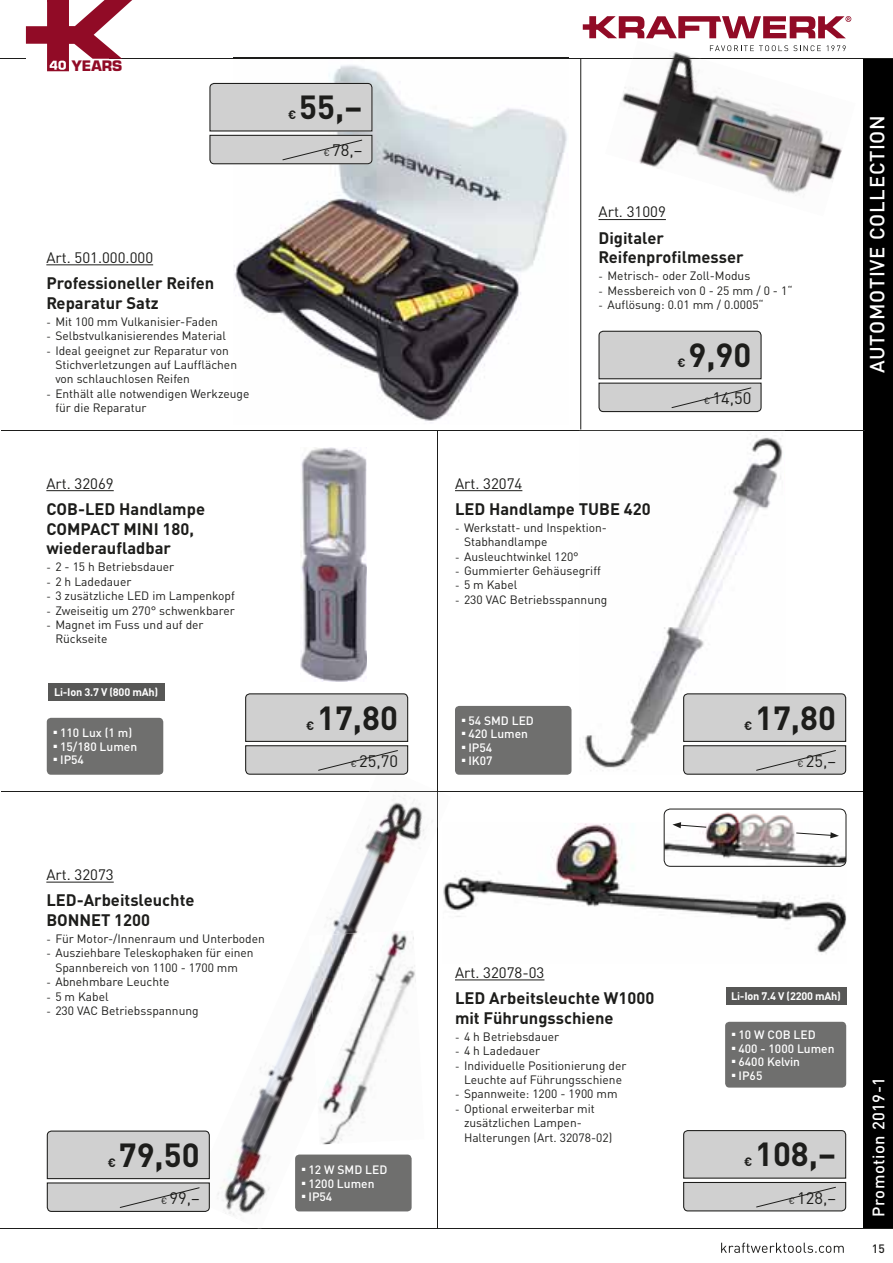
<style>
.page{position:relative;width:893px;height:1263px;background:#fff}
.page>*{position:absolute;margin:0;border:0;box-sizing:border-box;transform-origin:0 0}
.t1{font:700 33px "DIN Pro";color:#1d1d1b}
.t2{font:500 20.25px "DIN Pro";letter-spacing:.035em;color:#fff}
.t3{font:700 16.5px/19.8px "DIN Pro";color:#1d1d1b}
.t4{font:16.5px "DIN Pro";color:#1d1d1b}
.t5{font:500 16.5px "DIN Pro";letter-spacing:.03em;color:#fff}
.t6{font:15px "DIN Pro";color:#1d1d1b}
.t7{font:700 14.1px "Eurostile";color:#910b26}
.t8{font:12px/14.4px "DIN Pro";color:#1d1d1b}
.t9{font:500 12px "DIN Pro";color:#fff}
.t10{font:700 12px "DIN Pro";color:#1d1d1b}
.t11{font:500 12px "DIN Pro";color:#1d1d1b}
.t12{font:700 10.95px "DIN Pro";letter-spacing:-.02em;color:#fff}
.s1{font-size:10.5px}
.s2{font-size:9px}
</style>
<div class="page">
<div style="left:863px;top:58px;width:30px;height:1171px;background:#000"></div>
<hr style="left:0;top:1228px;width:893px;height:1px;background:#1d1d1b">
<svg style="left:721px;top:1243px;width:123px;height:10px"></svg>
<svg style="left:583px;top:16px;width:268px;height:22px"></svg>
<hr style="left:0;top:58px;width:893px;height:1px;background:#1d1d1b">
<svg style="left:26px;top:0;width:106px;height:71px"></svg>
<hr style="left:1px;top:430px;width:864px;height:1px;background:#1d1d1b">
<hr style="left:1px;top:791px;width:862px;height:1px;background:#1d1d1b">
<hr style="left:437px;top:430px;width:1px;height:799px;background:#1d1d1b">
<hr style="left:580px;top:58px;width:1px;height:371px;background:#1d1d1b">
<div style="left:47px;top:718px;width:116px;height:57px;background:#6f6f6e;border-radius:4px"></div>
<div style="left:455px;top:706px;width:116px;height:69px;background:#6f6f6e;border-radius:4px"></div>
<div style="left:725px;top:1022px;width:121px;height:65px;background:#6f6f6e;border-radius:4px"></div>
<img style="left:451px;top:823px;width:395px;height:131px">
<img style="left:621px;top:45px;width:225px;height:149px">
<img style="left:632px;top:58px;width:69px;height:1px">
<img style="left:300px;top:448px;width:67px;height:233px">
<div style="left:726px;top:987px;width:120px;height:17px;background:#575756"></div>
<div style="left:48px;top:683px;width:117px;height:18px;background:#575756"></div>
<img style="left:664px;top:811px;width:182px;height:55px">
<div style="left:664px;top:809px;width:182px;height:57px;border:1px solid #1d1d1b;border-radius:6px"></div>
<svg style="left:672px;top:822px;width:35px;height:6px"></svg>
<svg style="left:796px;top:832px;width:43px;height:6px"></svg>
<img style="left:217px;top:798px;width:234px;height:431px">
<img style="left:309px;top:931px;width:83px;height:170px">
<img style="left:369px;top:791px;width:70px;height:1px">
<img style="left:437px;top:792px;width:1px;height:37px">
<img style="left:234px;top:65px;width:333px;height:356px">
<img style="left:580px;top:436px;width:203px;height:335px">
<hr style="left:455px;top:979px;width:89px;height:1px;background:#1d1d1b">
<svg style="left:598px;top:330px;width:164px;height:83px;background:#c6c6c6"></svg>
<svg style="left:683px;top:693px;width:164px;height:82px;background:#c5c5c5"></svg>
<svg style="left:683px;top:1130px;width:164px;height:82px;background:#c6c6c5"></svg>
<hr style="left:598px;top:219px;width:68px;height:1px;background:#1d1d1b">
<hr style="left:46px;top:264px;width:107px;height:1px;background:#1d1d1b">
<hr style="left:46px;top:490px;width:68px;height:1px;background:#1d1d1b">
<hr style="left:455px;top:490px;width:67px;height:1px;background:#1d1d1b">
<hr style="left:46px;top:882px;width:68px;height:1px;background:#1d1d1b">
<svg style="left:209px;top:82px;width:164px;height:83px;background:#c5c6c5"></svg>
<svg style="left:245px;top:693px;width:164px;height:82px;background:#c5c5c5"></svg>
<svg style="left:46px;top:1130px;width:164px;height:82px;background:#c6c6c5"></svg>
<p class="t7" style="left:72px;top:61px;width:52px">YEARS</p>
<p class="t6" style="left:46px;top:252px;width:108px">Art. 501.000.000</p>
<h3 class="t3" style="left:46px;top:275px;width:170px">Professioneller Reifen<br>Reparatur Satz</h3>
<p class="t8" style="left:46px;top:316px;width:173px"><span class="s1">-</span> Mit 100 mm Vulkanisier-Faden</p>
<p class="t8" style="left:46px;top:330px;width:181px"><span class="s1">-</span> Selbstvulkanisierendes Material</p>
<p class="t8" style="left:55px;top:344px;width:183px;text-indent:-9px"><span class="s1">-</span> Ideal geeignet zur Reparatur von<br>Stichverletzungen auf Laufflächen von schlauchlosen Reifen</p>
<p class="t8" style="left:55px;top:388px;width:196px;text-indent:-9px"><span class="s1">-</span> Enthält alle notwendigen Werkzeuge für die Reparatur</p>
<p class="t6" style="left:46px;top:478px;width:69px">Art. 32069</p>
<h3 class="t3" style="left:46px;top:501px;width:160px">COB-LED Handlampe<br>COMPACT MINI 180, wiederaufladbar</h3>
<p class="t8" style="left:46px;top:561px;width:129px"><span class="s1">-</span> 2 - 15 h Betriebsdauer</p>
<p class="t8" style="left:46px;top:576px;width:87px"><span class="s1">-</span> 2 h Ladedauer</p>
<p class="t8" style="left:46px;top:590px;width:190px"><span class="s1">-</span> 3 zusätzliche LED im Lampenkopf</p>
<p class="t8" style="left:46px;top:604px;width:190px"><span class="s1">-</span> Zweiseitig um 270° schwenkbarer</p>
<p class="t8" style="left:55px;top:619px;width:150px;text-indent:-9px"><span class="s1">-</span> Magnet im Fuss und auf der<br>Rückseite</p>
<p class="t12" style="left:54px;top:688px;width:106px">Li-Ion 3.7 V (800 mAh)</p>
<p class="t9" style="left:53px;top:726px;width:81px"><sup>■</sup> 110 Lux (1 m)</p>
<p class="t9" style="left:53px;top:740px;width:85px"><sup>■</sup> 15/180 Lumen</p>
<p class="t9" style="left:53px;top:753px;width:32px"><sup>■</sup> IP54</p>
<h1 class="t1" style="left:299px;top:96px;width:64px">55,−</h1>
<p class="t10" style="left:288px;top:111px;width:10px">€</p>
<h3 class="t4" style="left:324px;top:145px;width:40px"><span class="s2">€</span> 78,−</h3>
<h1 class="t1" style="left:317px;top:706px;width:82px">17,80</h1>
<p class="t10" style="left:306px;top:721px;width:10px">€</p>
<h3 class="t4" style="left:351px;top:755px;width:49px"><span class="s2">€</span> 25,70</h3>
<p class="t6" style="left:46px;top:869px;width:69px">Art. 32073</p>
<h3 class="t3" style="left:46px;top:892px;width:150px">LED-Arbeitsleuchte<br>BONNET 1200</h3>
<p class="t8" style="left:46px;top:933px;width:220px"><span class="s1">-</span> Für Motor-/Innenraum und Unterboden</p>
<p class="t8" style="left:46px;top:947px;width:209px;text-align:center"><span class="s1">-</span> Ausziehbare Teleskophaken für einen<br>Spannbereich von 1100 - 1700 mm</p>
<p class="t8" style="left:46px;top:976px;width:125px"><span class="s1">-</span> Abnehmbare Leuchte</p>
<p class="t8" style="left:46px;top:990px;width:64px"><span class="s1">-</span> 5 m Kabel</p>
<p class="t8" style="left:46px;top:1005px;width:154px"><span class="s1">-</span> 230 VAC Betriebsspannung</p>
<h1 class="t1" style="left:119px;top:1143px;width:82px">79,50</h1>
<p class="t10" style="left:108px;top:1158px;width:10px">€</p>
<h3 class="t4" style="left:161px;top:1192px;width:40px"><span class="s2">€</span> 99,−</h3>
<p class="t9" style="left:301px;top:1163px;width:87px"><sup>■</sup> 12 W SMD LED</p>
<p class="t9" style="left:301px;top:1176px;width:75px"><sup>■</sup> 1200 Lumen</p>
<p class="t9" style="left:301px;top:1190px;width:32px"><sup>■</sup> IP54</p>
<p class="t6" style="left:598px;top:207px;width:69px">Art. 31009</p>
<h3 class="t3" style="left:598px;top:230px;width:147px">Digitaler<br>Reifenprofilmesser</h3>
<p class="t8" style="left:598px;top:270px;width:153px"><span class="s1">-</span> Metrisch- oder Zoll-Modus</p>
<p class="t8" style="left:598px;top:285px;width:196px"><span class="s1">-</span> Messbereich von 0 - 25 mm / 0 - 1“</p>
<p class="t8" style="left:598px;top:299px;width:167px"><span class="s1">-</span> Auflösung: 0.01 mm / 0.0005“</p>
<h1 class="t1" style="left:688px;top:344px;width:64px">9,90</h1>
<p class="t10" style="left:677px;top:359px;width:10px">€</p>
<p class="t6" style="left:455px;top:478px;width:69px">Art. 32074</p>
<h3 class="t3" style="left:455px;top:501px;width:197px">LED Handlampe TUBE 420</h3>
<p class="t8" style="left:464px;top:522px;width:145px;text-indent:-9px"><span class="s1">-</span> Werkstatt- und Inspektion-<br>Stabhandlampe</p>
<p class="t8" style="left:455px;top:550px;width:125px"><span class="s1">-</span> Ausleuchtwinkel 120°</p>
<p class="t8" style="left:455px;top:565px;width:147px"><span class="s1">-</span> Gummierter Gehäusegriff</p>
<p class="t8" style="left:455px;top:579px;width:64px"><span class="s1">-</span> 5 m Kabel</p>
<p class="t8" style="left:455px;top:594px;width:154px"><span class="s1">-</span> 230 VAC Betriebsspannung</p>
<h3 class="t4" style="left:704px;top:392px;width:49px"><span class="s2">€</span> 14,50</h3>
<h2 class="t2" style="left:866px;top:373px;width:260px;rotate:-90deg">AUTOMOTIVE COLLECTION</h2>
<p class="t9" style="left:461px;top:713px;width:74px"><sup>■</sup> 54 SMD LED</p>
<p class="t9" style="left:461px;top:727px;width:68px"><sup>■</sup> 420 Lumen</p>
<p class="t9" style="left:461px;top:740px;width:32px"><sup>■</sup> IP54</p>
<p class="t9" style="left:461px;top:754px;width:33px"><sup>■</sup> IK07</p>
<h1 class="t1" style="left:755px;top:706px;width:82px">17,80</h1>
<p class="t10" style="left:744px;top:721px;width:10px">€</p>
<h3 class="t4" style="left:797px;top:755px;width:40px"><span class="s2">€</span> 25,−</h3>
<p class="t6" style="left:455px;top:967px;width:91px">Art. 32078-03</p>
<h3 class="t3" style="left:455px;top:990px;width:201px">LED Arbeitsleuchte W1000 mit Führungsschiene</h3>
<p class="t8" style="left:455px;top:1031px;width:106px"><span class="s1">-</span> 4 h Betriebsdauer</p>
<p class="t8" style="left:455px;top:1045px;width:87px"><span class="s1">-</span> 4 h Ladedauer</p>
<p class="t8" style="left:455px;top:1059px;width:173px;text-align:center"><span class="s1">-</span> Individuelle Positionierung der<br>Leuchte auf Führungsschiene</p>
<p class="t8" style="left:455px;top:1088px;width:164px"><span class="s1">-</span> Spannweite: 1200 - 1900 mm</p>
<p class="t8" style="left:464px;top:1103px;width:150px;text-indent:-9px"><span class="s1">-</span> Optional erweiterbar mit zusätzlichen Lampen-<br>Halterungen (Art. 32078-02)</p>
<p class="t12" style="left:731px;top:992px;width:111px">Li-Ion 7.4 V (2200 mAh)</p>
<p class="t9" style="left:731px;top:1028px;width:86px"><sup>■</sup> 10 W COB LED</p>
<p class="t9" style="left:731px;top:1041px;width:105px"><sup>■</sup> 400 - 1000 Lumen</p>
<p class="t9" style="left:731px;top:1055px;width:70px"><sup>■</sup> 6400 Kelvin</p>
<p class="t9" style="left:731px;top:1068px;width:32px"><sup>■</sup> IP65</p>
<h1 class="t1" style="left:755px;top:1143px;width:82px">108,−</h1>
<p class="t10" style="left:744px;top:1158px;width:10px">€</p>
<h3 class="t4" style="left:789px;top:1192px;width:49px"><span class="s2">€</span> 128,−</h3>
<h3 class="t5" style="left:869px;top:1217px;width:141px;rotate:-90deg">Promotion 2019-1</h3>
<p class="t11" style="left:872px;top:1241px;width:14px">15</p>
</div>
